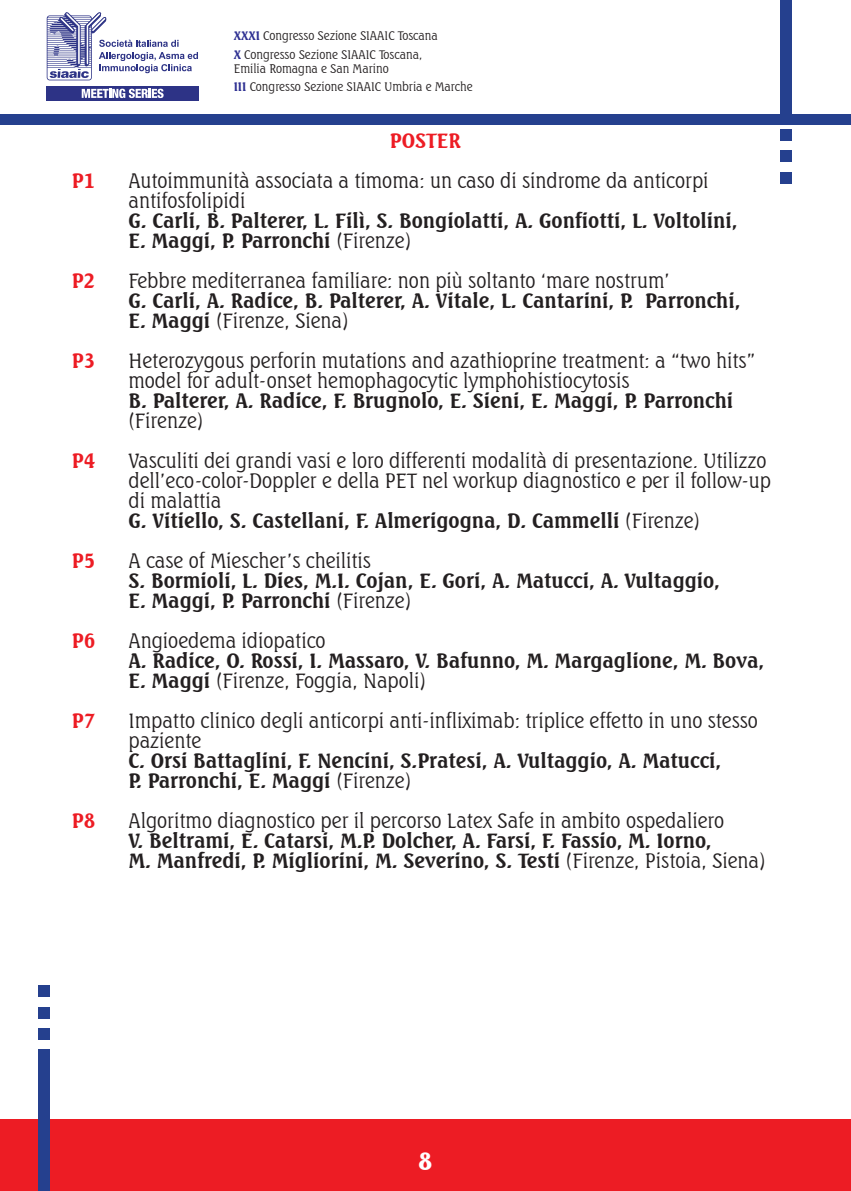
<style>
.page{position:relative;width:851px;height:1191px;background:#fff}
.page>*{position:absolute;margin:0;border:0;box-sizing:border-box;transform-origin:0 0}
.t1{font:800 24px "Seagull BT";color:#fff}
.t2{font:300 20px/20px "Seagull BT";color:#231f20}
.t3{font:700 20px/20px "Seagull BT";color:#231f20}
.t4{font:700 20px "Seagull BT";color:#ed1c24}
.t5{font:300 12px/18.4px "Seagull BT";color:#231f20}
.s1{font-weight:700;color:#2e3092}
.s2{font-weight:300}
.s3{font-weight:700}
</style>
<div class="page">
<div style="left:0;top:1119px;width:850px;height:72px;background:#ed1c24"></div>
<div style="left:39px;top:1049px;width:11px;height:142px;background:#25408e"></div>
<div style="left:39px;top:1028px;width:11px;height:12px;background:#25408e"></div>
<div style="left:39px;top:1007px;width:11px;height:11px;background:#25408e"></div>
<div style="left:39px;top:985px;width:11px;height:11px;background:#25408e"></div>
<div style="left:0;top:114px;width:850px;height:11px;background:#25408e"></div>
<div style="left:780px;top:0;width:11px;height:119px;background:#25408e"></div>
<div style="left:780px;top:129px;width:11px;height:11px;background:#25408e"></div>
<div style="left:780px;top:150px;width:11px;height:12px;background:#25408e"></div>
<div style="left:780px;top:172px;width:11px;height:11px;background:#25408e"></div>
<svg style="left:47px;top:12px;width:151px;height:68px"></svg>
<div style="left:46px;top:86px;width:152px;height:15px;background:#2d3386"></div>
<svg style="left:82px;top:89px;width:81px;height:9px"></svg>
<p class="t5" style="left:234px;top:26px;width:206px"><span class="s1">XXXI</span> Congresso Sezione SIAAIC Toscana<br><span class="s1">X</span> Congresso Sezione SIAAIC Toscana,</p>
<p class="t5" style="left:234px;top:59px;width:240px">Emilia Romagna e San Marino<br><span class="s1">III</span> Congresso Sezione SIAAIC Umbria e Marche</p>
<p class="t4" style="left:389px;top:127px;width:72px">POSTER</p>
<p class="t4" style="left:72px;top:167px;width:25px">P1</p>
<p class="t2" style="left:128px;top:170px;width:581px">Autoimmunità associata a timoma: un caso di sindrome da anticorpi antifosfolipidi</p>
<p class="t3" style="left:128px;top:210px;width:610px">G. Carli, B. Palterer, L. Filì, S. Bongiolatti, A. Gonfiotti, L. Voltolini,<br>E. Maggi, P. Parronchi <span class="s2">(Firenze)</span></p>
<p class="t4" style="left:72px;top:267px;width:25px">P2</p>
<p class="t2" style="left:128px;top:270px;width:543px">Febbre mediterranea familiare: non più soltanto ‘mare nostrum’</p>
<p class="t3" style="left:128px;top:290px;width:613px">G. Carli, A. Radice, B. Palterer, A. Vitale, L. Cantarini, P. Parronchi,<br>E. Maggi <span class="s2">(Firenze, Siena)</span></p>
<p class="t4" style="left:72px;top:347px;width:25px">P3</p>
<p class="t2" style="left:128px;top:350px;width:628px">Heterozygous perforin mutations and azathioprine treatment: a “two hits” model for adult-onset hemophagocytic lymphohistiocytosis</p>
<p class="t3" style="left:128px;top:390px;width:606px">B. Palterer, A. Radice, F. Brugnolo, E. Sieni, E. Maggi, P. Parronchi</p>
<p class="t2" style="left:128px;top:410px;width:76px">(Firenze)</p>
<p class="t4" style="left:72px;top:447px;width:25px">P4</p>
<p class="t2" style="left:128px;top:450px;width:643px">Vasculiti dei grandi vasi e loro differenti modalità di presentazione. Utilizzo dell’eco-color-Doppler e della PET nel workup diagnostico e per il follow-up di malattia<br><span class="s3">G. Vitiello, S. Castellani, F. Almerigogna, D. Cammelli</span> (Firenze)</p>
<p class="t4" style="left:72px;top:547px;width:25px">P5</p>
<p class="t2" style="left:128px;top:550px;width:244px">A case of Miescher’s cheilitis</p>
<p class="t3" style="left:128px;top:570px;width:592px">S. Bormioli, L. Dies, M.I. Cojan, E. Gori, A. Matucci, A. Vultaggio,<br>E. Maggi, P. Parronchi <span class="s2">(Firenze)</span></p>
<p class="t4" style="left:72px;top:627px;width:25px">P6</p>
<p class="t2" style="left:128px;top:630px;width:198px">Angioedema idiopatico</p>
<p class="t3" style="left:128px;top:650px;width:637px">A. Radice, O. Rossi, I. Massaro, V. Bafunno, M. Margaglione, M. Bova,<br>E. Maggi <span class="s2">(Firenze, Foggia, Napoli)</span></p>
<p class="t4" style="left:72px;top:707px;width:25px">P7</p>
<p class="t2" style="left:128px;top:710px;width:631px">Impatto clinico degli anticorpi anti-infliximab: triplice effetto in uno stesso paziente</p>
<p class="t3" style="left:128px;top:750px;width:594px">C. Orsi Battaglini, F. Nencini, S.Pratesi, A. Vultaggio, A. Matucci,<br>P. Parronchi, E. Maggi <span class="s2">(Firenze)</span></p>
<p class="t4" style="left:72px;top:807px;width:25px">P8</p>
<p class="t2" style="left:128px;top:810px;width:597px">Algoritmo diagnostico per il percorso Latex Safe in ambito ospedaliero</p>
<p class="t3" style="left:128px;top:830px;width:638px">V. Beltrami, E. Catarsi, M.P. Dolcher, A. Farsi, F. Fassio, M. Iorno,<br>M. Manfredi, P. Migliorini, M. Severino, S. Testi <span class="s2">(Firenze, Pistoia, Siena)</span></p>
<p class="t1" style="left:418px;top:1145px;width:16px">8</p>
</div>
